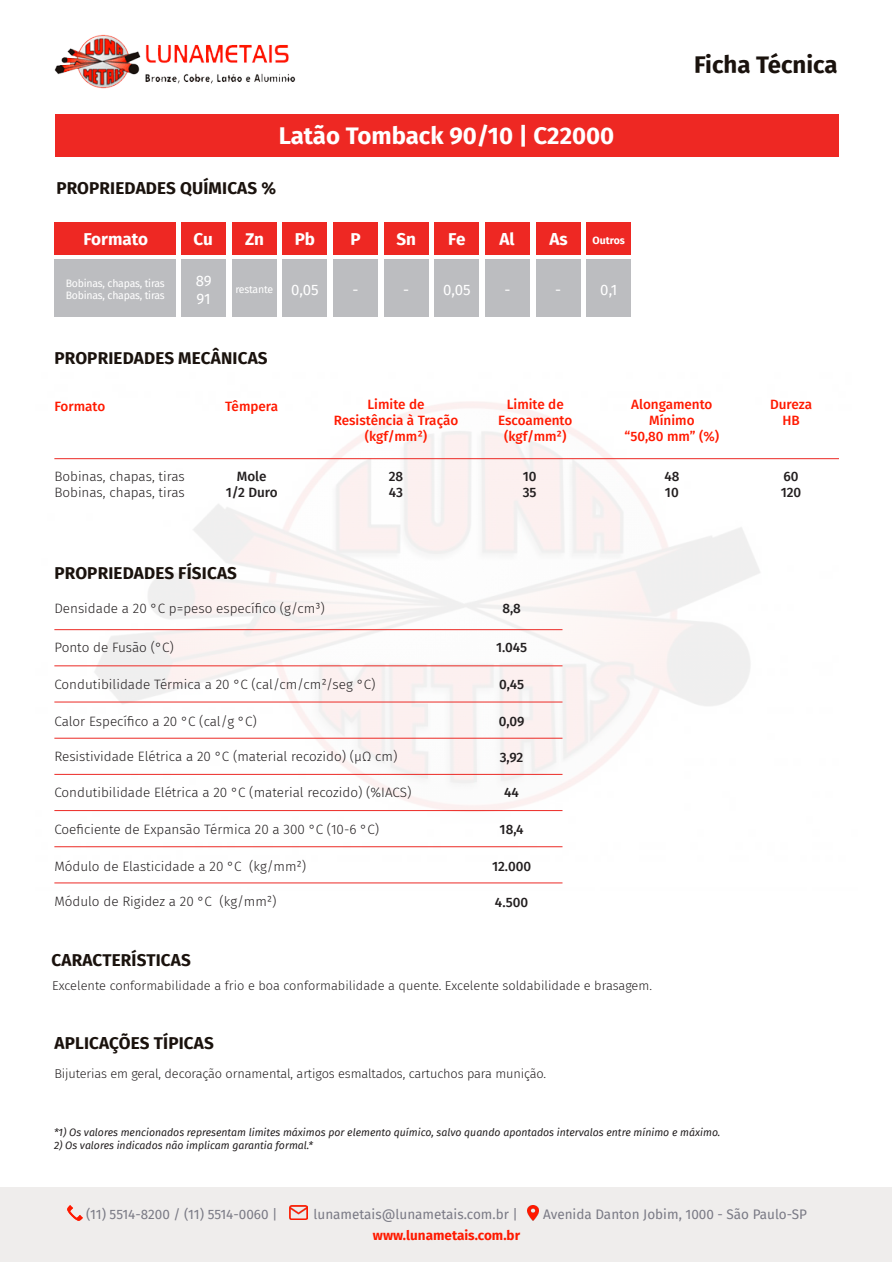
<style>
.page{position:relative;width:893px;height:1263px;background:#fff}
.page>*{position:absolute;margin:0;border:0;box-sizing:border-box;transform-origin:0 0}
.t1{font:700 24px "Fira Sans";color:#fff}
.t2{font:700 24px "Fira Sans";color:#1a120d}
.t3{font:700 17.1px "Fira Sans";letter-spacing:.01em;color:#1a120d}
.t4{font:700 17.1px "Fira Sans";color:#fff}
.t5{font:15px "Fira Sans";letter-spacing:-.01em;color:#fff}
.t6{font:300 13.5px "Fira Sans";color:#231f20}
.t7{font:500 13.5px/16.2px "Fira Sans";color:#ff1900;text-align:center}
.t8{font:13.5px "Fira Sans";color:#7a7a85}
.t9{font:500 13.5px "Fira Sans";color:#231f20}
.t10{font:700 13.5px "Fira Sans";color:#ff1900}
.t11{font:300 12.75px "Fira Sans";letter-spacing:-.01em;color:#231f20}
.t12{font:italic 10.5px "Fira Sans";color:#231f20}
.t13{font:10.5px "Fira Sans";letter-spacing:-.02em;color:#fff}
.t14{font:700 10.5px "Fira Sans";color:#fff}
</style>
<div class="page">
<div style="left:1px;top:1187px;width:891px;height:75px;background:#efedec"></div>
<div style="left:55px;top:114px;width:783px;height:43px;background:#ee2823"></div>
<img style="left:55px;top:35px;width:241px;height:53px">
<img style="left:290px;top:1206px;width:17px;height:14px">
<img style="left:528px;top:1205px;width:10px;height:15px">
<img style="left:68px;top:1205px;width:15px;height:15px">
<div style="left:181px;top:223px;width:45px;height:32px;background:#ee2823"></div>
<div style="left:485px;top:223px;width:45px;height:32px;background:#ee2823"></div>
<div style="left:232px;top:223px;width:45px;height:32px;background:#ee2823"></div>
<div style="left:536px;top:223px;width:45px;height:32px;background:#ee2823"></div>
<div style="left:282px;top:223px;width:45px;height:32px;background:#ee2823"></div>
<div style="left:586px;top:223px;width:45px;height:32px;background:#ee2823"></div>
<div style="left:333px;top:223px;width:45px;height:32px;background:#ee2823"></div>
<div style="left:384px;top:223px;width:45px;height:32px;background:#ee2823"></div>
<div style="left:434px;top:223px;width:45px;height:32px;background:#ee2823"></div>
<div style="left:181px;top:259px;width:45px;height:58px;background:#bcbdc0"></div>
<div style="left:485px;top:259px;width:45px;height:58px;background:#bcbdc0"></div>
<div style="left:232px;top:259px;width:45px;height:58px;background:#bcbdc0"></div>
<div style="left:536px;top:259px;width:45px;height:58px;background:#bcbdc0"></div>
<div style="left:282px;top:259px;width:45px;height:58px;background:#bcbdc0"></div>
<div style="left:586px;top:259px;width:45px;height:58px;background:#bcbdc0"></div>
<div style="left:333px;top:259px;width:45px;height:58px;background:#bcbdc0"></div>
<div style="left:384px;top:259px;width:45px;height:58px;background:#bcbdc0"></div>
<div style="left:434px;top:259px;width:45px;height:58px;background:#bcbdc0"></div>
<div style="left:55px;top:223px;width:121px;height:32px;background:#ee2823"></div>
<div style="left:55px;top:259px;width:121px;height:58px;background:#bcbdc0"></div>
<hr style="left:54px;top:458px;width:785px;height:1px;background:#ec2a25">
<hr style="left:54px;top:629px;width:508px;height:1px;background:#ec2a25">
<hr style="left:54px;top:774px;width:508px;height:1px;background:#ec2a25">
<hr style="left:54px;top:665px;width:508px;height:1px;background:#ec2a25">
<hr style="left:54px;top:810px;width:508px;height:1px;background:#ec2a25">
<hr style="left:54px;top:738px;width:508px;height:1px;background:#ec2a25">
<hr style="left:54px;top:882px;width:508px;height:1px;background:#ec2a25">
<hr style="left:54px;top:702px;width:508px;height:1px;background:#ec2a25">
<hr style="left:54px;top:846px;width:508px;height:1px;background:#ec2a25">
<p class="t1" style="left:279px;top:115px;width:337px">Latão Tomback 90/10 | C22000</p>
<p class="t3" style="left:56px;top:173px;width:221px">PROPRIEDADES QUÍMICAS %</p>
<p class="t4" style="left:83px;top:225px;width:66px">Formato</p>
<p class="t13" style="left:66px;top:275px;width:101px">Bobinas, chapas, tiras</p>
<p class="t13" style="left:66px;top:288px;width:101px">Bobinas, chapas, tiras</p>
<p class="t4" style="left:194px;top:225px;width:21px">Cu</p>
<p class="t4" style="left:245px;top:225px;width:20px">Zn</p>
<p class="t4" style="left:295px;top:225px;width:22px">Pb</p>
<p class="t4" style="left:350px;top:225px;width:12px">P</p>
<p class="t4" style="left:396px;top:225px;width:21px">Sn</p>
<p class="t4" style="left:448px;top:225px;width:19px">Fe</p>
<p class="t4" style="left:499px;top:225px;width:17px">Al</p>
<p class="t4" style="left:549px;top:225px;width:20px">As</p>
<p class="t14" style="left:593px;top:231px;width:34px">Outros</p>
<p class="t5" style="left:196px;top:270px;width:17px">89</p>
<p class="t5" style="left:197px;top:288px;width:16px">91</p>
<p class="t13" style="left:235px;top:281px;width:39px">restante</p>
<p class="t5" style="left:291px;top:279px;width:29px">0,05</p>
<p class="t5" style="left:353px;top:279px;width:8px">-</p>
<p class="t5" style="left:403px;top:279px;width:8px">-</p>
<p class="t5" style="left:443px;top:279px;width:29px">0,05</p>
<p class="t5" style="left:504px;top:279px;width:8px">-</p>
<p class="t5" style="left:555px;top:279px;width:8px">-</p>
<p class="t5" style="left:600px;top:279px;width:18px">0,1</p>
<p class="t3" style="left:54px;top:344px;width:215px">PROPRIEDADES MECÂNICAS</p>
<p class="t2" style="left:694px;top:44px;width:145px">Ficha Técnica</p>
<p class="t7" style="left:54px;top:397px;width:52px">Formato</p>
<p class="t7" style="left:225px;top:397px;width:54px">Têmpera</p>
<p class="t7" style="left:334px;top:396px;width:126px">Limite de<br>Resistência à Tração</p>
<p class="t7" style="left:365px;top:428px;width:64px">(kgf/mm²)</p>
<p class="t7" style="left:498px;top:396px;width:76px">Limite de<br>Escoamento</p>
<p class="t7" style="left:504px;top:428px;width:64px">(kgf/mm²)</p>
<p class="t7" style="left:631px;top:396px;width:83px">Alongamento<br>Mínimo</p>
<p class="t7" style="left:624px;top:428px;width:96px">“50,80 mm” (%)</p>
<p class="t6" style="left:54px;top:466px;width:132px">Bobinas, chapas, tiras</p>
<p class="t6" style="left:54px;top:483px;width:132px">Bobinas, chapas, tiras</p>
<p class="t9" style="left:237px;top:465px;width:31px">Mole</p>
<p class="t9" style="left:226px;top:481px;width:54px">1/2 Duro</p>
<p class="t9" style="left:389px;top:465px;width:16px">28</p>
<p class="t9" style="left:389px;top:481px;width:16px">43</p>
<p class="t9" style="left:523px;top:465px;width:15px">10</p>
<p class="t9" style="left:523px;top:481px;width:15px">35</p>
<p class="t9" style="left:664px;top:465px;width:17px">48</p>
<p class="t9" style="left:665px;top:481px;width:15px">10</p>
<p class="t3" style="left:54px;top:559px;width:184px">PROPRIEDADES FÍSICAS</p>
<p class="t6" style="left:54px;top:598px;width:272px">Densidade a 20 °C p=peso específico (g/cm³)</p>
<p class="t6" style="left:54px;top:637px;width:121px">Ponto de Fusão (°C)</p>
<p class="t9" style="left:502px;top:597px;width:20px">8,8</p>
<p class="t9" style="left:496px;top:636px;width:33px">1.045</p>
<p class="t6" style="left:54px;top:674px;width:323px">Condutibilidade Térmica a 20 °C (cal/cm/cm²/seg °C)</p>
<p class="t9" style="left:499px;top:673px;width:26px">0,45</p>
<p class="t6" style="left:54px;top:711px;width:204px">Calor Específico a 20 °C (cal/g °C)</p>
<p class="t9" style="left:499px;top:710px;width:27px">0,09</p>
<p class="t6" style="left:54px;top:746px;width:345px">Resistividade Elétrica a 20 °C (material recozido) (µΩ cm)</p>
<p class="t9" style="left:500px;top:746px;width:25px">3,92</p>
<p class="t6" style="left:54px;top:782px;width:359px">Condutibilidade Elétrica a 20 °C (material recozido) (%IACS)</p>
<p class="t9" style="left:504px;top:781px;width:16px">44</p>
<p class="t6" style="left:54px;top:819px;width:326px">Coeficiente de Expansão Térmica 20 a 300 °C (10-6 °C)</p>
<p class="t9" style="left:500px;top:818px;width:26px">18,4</p>
<p class="t6" style="left:54px;top:856px;width:253px">Módulo de Elasticidade a 20 °C (kg/mm²)</p>
<p class="t9" style="left:492px;top:855px;width:41px">12.000</p>
<p class="t6" style="left:54px;top:891px;width:224px">Módulo de Rigidez a 20 °C (kg/mm²)</p>
<p class="t9" style="left:495px;top:891px;width:35px">4.500</p>
<p class="t3" style="left:52px;top:945px;width:141px">CARACTERÍSTICAS</p>
<p class="t11" style="left:52px;top:976px;width:601px">Excelente conformabilidade a frio e boa conformabilidade a quente. Excelente soldabilidade e brasagem.</p>
<p class="t3" style="left:54px;top:1029px;width:161px">APLICAÇÕES TÍPICAS</p>
<p class="t11" style="left:54px;top:1065px;width:493px">Bijuterias em geral, decoração ornamental, artigos esmaltados, cartuchos para munição.</p>
<p class="t12" style="left:54px;top:1124px;width:668px">*1) Os valores mencionados representam limites máximos por elemento químico, salvo quando apontados intervalos entre mínimo e máximo.</p>
<p class="t12" style="left:54px;top:1137px;width:260px">2) Os valores indicados não implicam garantia formal.*</p>
<p class="t7" style="left:770px;top:396px;width:43px">Dureza</p>
<p class="t7" style="left:782px;top:412px;width:19px">HB</p>
<p class="t9" style="left:783px;top:465px;width:17px">60</p>
<p class="t9" style="left:781px;top:481px;width:22px">120</p>
<p class="t8" style="left:86px;top:1204px;width:193px">(11) 5514-8200 / (11) 5514-0060 |</p>
<p class="t8" style="left:313px;top:1204px;width:206px">lunametais@lunametais.com.br |</p>
<p class="t8" style="left:543px;top:1204px;width:265px">Avenida Danton Jobim, 1000 - São Paulo-SP</p>
<p class="t10" style="left:373px;top:1224px;width:149px">www.lunametais.com.br</p>
</div>
